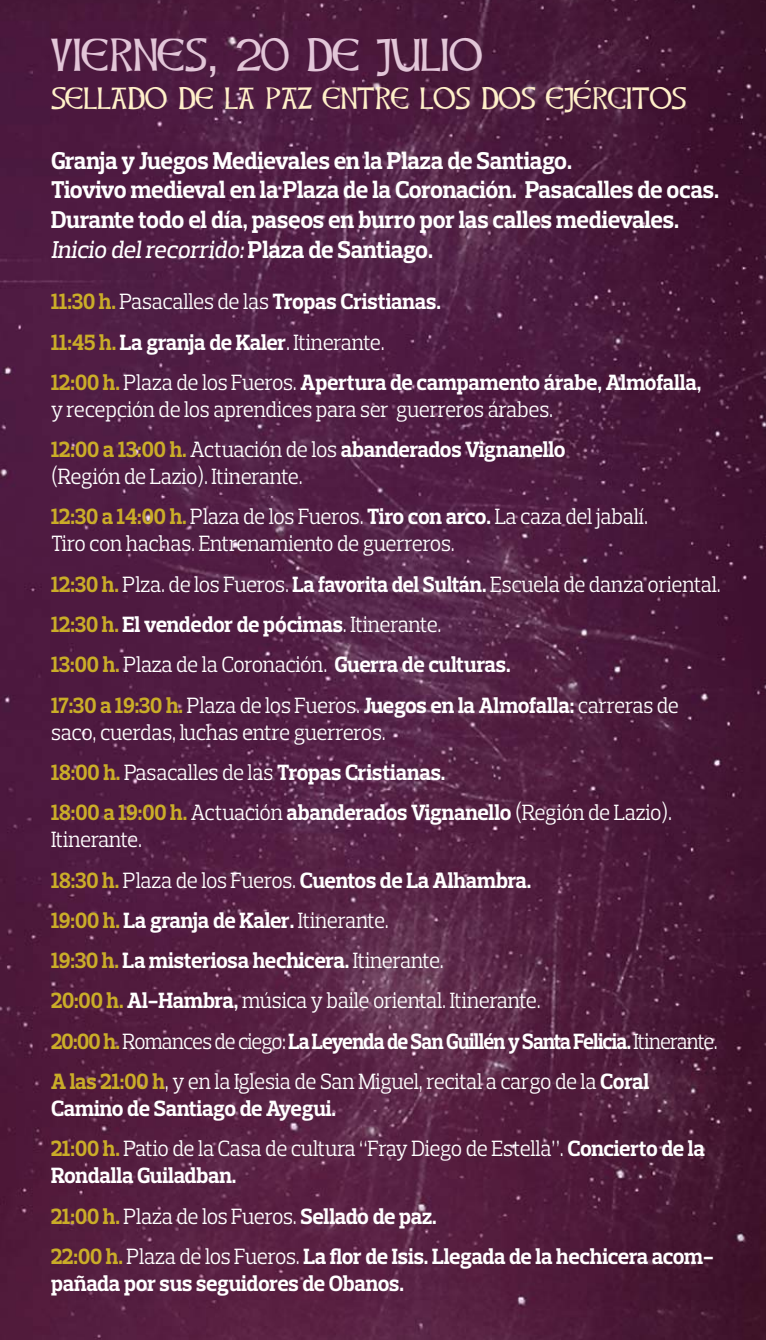
<style>
.page{position:relative;width:766px;height:1340px;background:#fff}
.page>*{position:absolute;margin:0;border:0;box-sizing:border-box;transform-origin:0 0}
.t1{font:40.5px "Celtic Hand";color:#e2c6d8}
.t2{font:27px "Celtic Hand";color:#fff0c9}
.t3{font:27px "Helvetica";color:#fff0c9}
.t4{font:700 24.75px/29.7px "Prelo Slab";letter-spacing:-.015em;color:#fff;scale:.95 1}
.t5{font:22.5px/40.3px "Prelo Slab";letter-spacing:-.015em;color:#fff;scale:.92 1}
.t6{font:700 22.5px/40.3px "Prelo Slab";letter-spacing:-.015em;color:#fff;scale:.95 1}
.s1{font-family:"Lucida Grande"}
.s2{font-weight:500;font-style:italic}
.s3{color:#caad28}
.s4{font-weight:400}
.s5{font-weight:700;color:#caad28}
.s6{font-weight:700}
</style>
<div class="page">
<img style="left:0;top:0;width:765px;height:1339px">
<h1 class="t1" style="left:51px;top:33px;width:433px">VIERNES<span class="s1">,</span> 20 DE JULIO</h1>
<p class="t2" style="left:51px;top:84px;width:636px">SELLADO DE LA PAZ ENTRE LOS DOS EJERCITOS</p>
<p class="t4" style="left:51px;top:148px;width:704px">Granja y Juegos Medievales en la Plaza de Santiago.<br>Tiovivo medieval en la Plaza de la Coronación. Pasacalles de ocas.<br>Durante todo el día, paseos en burro por las calles medievales.<br><span class="s2">Inicio del recorrido:</span> Plaza de Santiago.</p>
<p class="t6" style="left:51px;top:283px;width:686px"><span class="s3">11:30 h.</span> <span class="s4">Pasacalles de las</span> Tropas Cristianas.<br><span class="s3">11:45 h.</span> La granja de Kaler<span class="s4">. Itinerante.<br></span><span class="s3">12:00 h.</span> <span class="s4">Plaza de los Fueros.</span> Apertura de campamento árabe, Almofalla,</p>
<p class="t5" style="left:51px;top:391px;width:560px">y recepción de los aprendices para ser guerreros árabes.<br><span class="s5">12:00 a 13:00 h.</span> Actuación de los <span class="s6">abanderados Vignanello</span></p>
<p class="t5" style="left:51px;top:458px;width:650px">(Región de Lazio). Itinerante.<br><span class="s5">12:30 a 14:00 h.</span> Plaza de los Fueros. <span class="s6">Tiro con arco.</span> La caza del jabalí.</p>
<p class="t5" style="left:51px;top:526px;width:729px">Tiro con hachas. Entrenamiento de guerreros.<br><span class="s5">12:30 h.</span> Plza. de los Fueros. <span class="s6">La favorita del Sultán.</span> Escuela de danza oriental.<br><span class="s5">12:30 h.</span> <span class="s6">El vendedor de pócimas</span>. Itinerante.<br><span class="s5">13:00 h.</span> Plaza de la Coronación. <span class="s6">Guerra de culturas.<br></span><span class="s5">17:30 a 19:30 h.</span> Plaza de los Fueros. <span class="s6">Juegos en la Almofalla:</span> carreras de</p>
<p class="t5" style="left:51px;top:714px;width:676px">saco, cuerdas, luchas entre guerreros.<br><span class="s5">18:00 h.</span> Pasacalles de las <span class="s6">Tropas Cristianas.<br></span><span class="s5">18:00 a 19:00 h.</span> Actuación <span class="s6">abanderados Vignanello</span> (Región de Lazio).</p>
<p class="t5" style="left:51px;top:821px;width:725px">Itinerante.<br><span class="s5">18:30 h.</span> Plaza de los Fueros. <span class="s6">Cuentos de La Alhambra.<br></span><span class="s5">19:00 h.</span> <span class="s6">La granja de Kaler.</span> Itinerante.<br><span class="s5">19:30 h.</span> <span class="s6">La misteriosa hechicera.</span> Itinerante.<br><span class="s5">20:00 h.</span> <span class="s6">Al-Hambra,</span> música y baile oriental. Itinerante.<br><span class="s5">20:00 h.</span> Romances de ciego: <span class="s6">La Leyenda de San Guillén y Santa Felicia.</span> Itinerante.<br><span class="s5">A las 21:00 h</span>, y en la Iglesia de San Miguel, recital a cargo de la <span class="s6">Coral</span></p>
<p class="t5" style="left:51px;top:1090px;width:712px"><span class="s6">Camino de Santiago de Ayegui.<br></span><span class="s5">21:00 h.</span> Patio de la Casa de cultura “Fray Diego de Estella”. <span class="s6">Concierto de la</span></p>
<p class="t6" style="left:51px;top:1157px;width:699px">Rondalla Guiladban.<br><span class="s3">21:00 h.</span> <span class="s4">Plaza de los Fueros.</span> Sellado de paz.<br><span class="s3">22:00 h.</span> <span class="s4">Plaza de los Fueros.</span> La flor de Isis. Llegada de la hechicera acom-</p>
<p class="t6" style="left:51px;top:1265px;width:373px">pañada por sus seguidores de Obanos.</p>
<p class="t3" style="left:581px;top:80px;width:10px">´</p>
</div>
